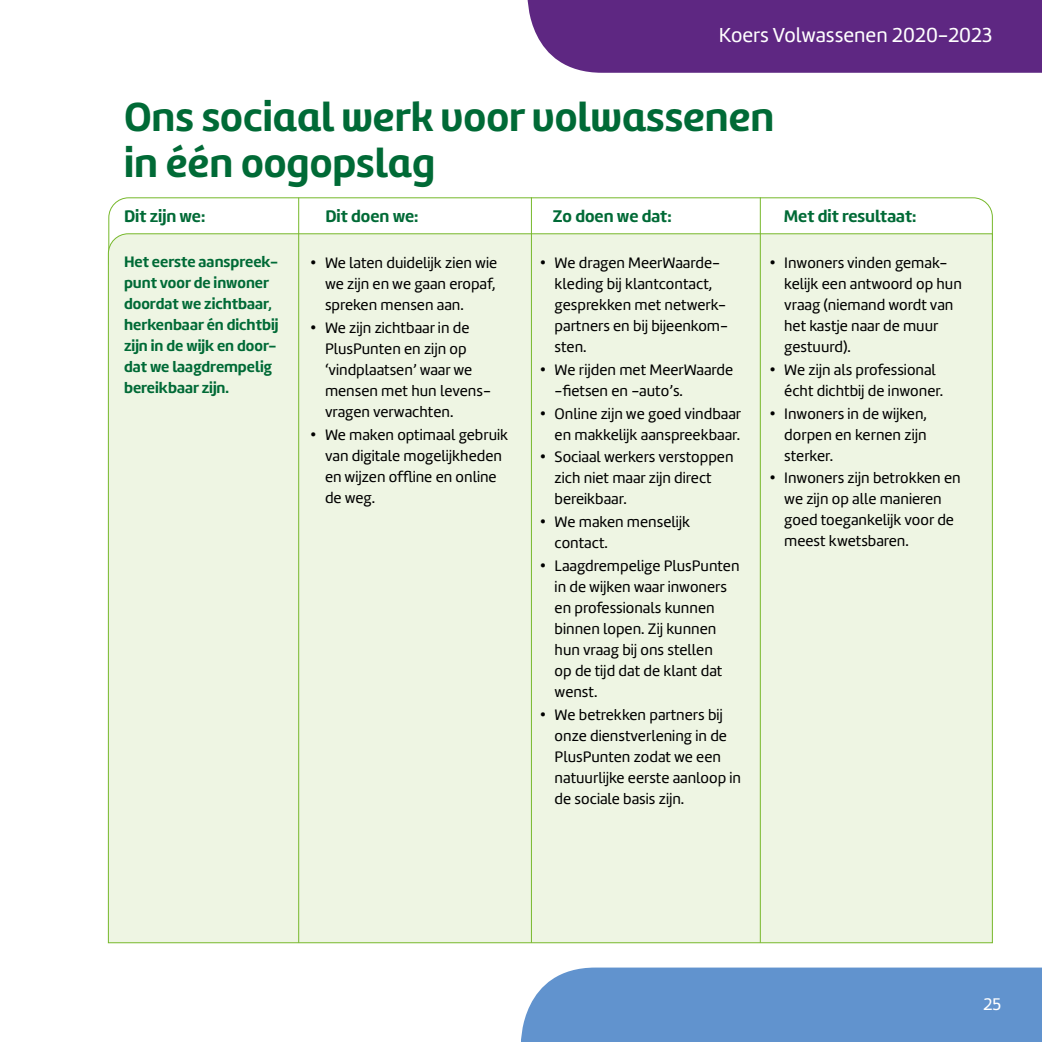
<style>
.page{position:relative;width:1042px;height:1042px;background:#fff}
.page>*{position:absolute;margin:0;border:0;box-sizing:border-box;transform-origin:0 0}
.t1{font:700 42px/45.5px "Amelia UP";color:#006a36}
.t2{font:21px "Amelia";color:#fff}
.t3{font:700 17.5px "Amelia";color:#006a36}
.t4{font:17.5px "Amelia";color:#fff}
.t5{font:15.75px/21px "Amelia";color:#000}
.t6{font:700 15.75px/21px "Amelia";color:#006a36}
.s1{font-size:17.5px}
</style>
<div class="page">
<div style="left:528px;top:0;width:514px;height:73px;background:#5e2782"></div>
<div style="left:521px;top:967px;width:521px;height:75px;background:#6193ce"></div>
<svg style="left:108px;top:197px;width:885px;height:36px"></svg>
<div style="left:107px;top:233px;width:886px;height:710px;background:#eef5e3"></div>
<hr style="left:298px;top:198px;width:1px;height:745px;background:#76b82a">
<hr style="left:531px;top:197px;width:1px;height:746px;background:#76b82a">
<hr style="left:760px;top:197px;width:1px;height:746px;background:#76b82a">
<h2 class="t2" style="left:719px;top:22px;width:275px">Koers Volwassenen 2020-2023</h2>
<h1 class="t1" style="left:124px;top:95px;width:651px">Ons sociaal werk voor volwassenen in één oogopslag</h1>
<p class="t3" style="left:124px;top:206px;width:83px">Dit zijn we:</p>
<p class="t3" style="left:325px;top:206px;width:95px">Dit doen we:</p>
<p class="t3" style="left:553px;top:206px;width:120px">Zo doen we dat:</p>
<p class="t3" style="left:784px;top:206px;width:134px">Met dit resultaat:</p>
<p class="t5" style="left:325px;top:252px;width:174px;text-align:justify;text-indent:-15px"><span class="s1">•</span> We laten duidelijk zien wie we zijn en we gaan eropaf, spreken mensen aan.</p>
<p class="t5" style="left:325px;top:317px;width:168px;text-indent:-15px"><span class="s1">•</span> We zijn zichtbaar in de<br>PlusPunten en zijn op ‘vindplaatsen’ waar we mensen met hun levens&shy;vragen verwachten.</p>
<p class="t5" style="left:325px;top:424px;width:185px;text-indent:-15px"><span class="s1">•</span> We maken optimaal gebruik van digitale mogelijkheden en wijzen offline en online de weg.</p>
<p class="t6" style="left:124px;top:251px;width:156px">Het eerste aanspreek&shy;punt voor de inwoner doordat we zichtbaar, herkenbaar én dichtbij zijn in de wijk en door&shy;dat we laagdrempelig bereikbaar zijn.</p>
<p class="t5" style="left:554px;top:252px;width:175px;text-indent:-15px"><span class="s1">•</span> We dragen MeerWaarde&shy;kleding bij klantcontact, gesprekken met netwerk&shy;partners en bij bijeenkom&shy;sten.</p>
<p class="t5" style="left:554px;top:359px;width:180px;text-indent:-15px"><span class="s1">•</span> We rijden met MeerWaarde -fietsen en -auto’s.</p>
<p class="t5" style="left:540px;top:403px;width:203px;text-align:right"><span class="s1">•</span> Online zijn we goed vindbaar en makkelijk aanspreekbaar.</p>
<p class="t5" style="left:554px;top:447px;width:180px;text-indent:-15px"><span class="s1">•</span> Sociaal werkers verstoppen zich niet maar zijn direct bereikbaar.</p>
<p class="t5" style="left:554px;top:511px;width:137px;text-indent:-15px"><span class="s1">•</span> We maken menselijk contact.</p>
<p class="t5" style="left:554px;top:555px;width:186px;text-indent:-15px"><span class="s1">•</span> Laagdrempelige PlusPunten in de wijken waar inwoners en professionals kunnen binnen lopen. Zij kunnen hun vraag bij ons stellen<br>op de tijd dat de klant dat wenst.</p>
<p class="t5" style="left:554px;top:704px;width:188px;text-indent:-15px"><span class="s1">•</span> We betrekken partners bij onze dienstverlening in de<br>PlusPunten zodat we een natuurlijke eerste aanloop in de sociale basis zijn.</p>
<p class="t5" style="left:784px;top:252px;width:179px;text-indent:-15px"><span class="s1">•</span> Inwoners vinden gemak&shy;kelijk een antwoord op hun vraag (niemand wordt van het kastje naar de muur gestuurd).</p>
<p class="t5" style="left:784px;top:359px;width:161px;text-indent:-15px"><span class="s1">•</span> We zijn als professional écht dichtbij de inwoner.</p>
<p class="t5" style="left:784px;top:403px;width:144px;text-align:justify;text-indent:-15px"><span class="s1">•</span> Inwoners in de wijken, dorpen en kernen zijn sterker.</p>
<p class="t5" style="left:784px;top:468px;width:178px;text-indent:-15px"><span class="s1">•</span> Inwoners zijn betrokken en we zijn op alle manieren goed toegankelijk voor de meest kwetsbaren.</p>
<p class="t4" style="left:983px;top:994px;width:19px">25</p>
</div>
